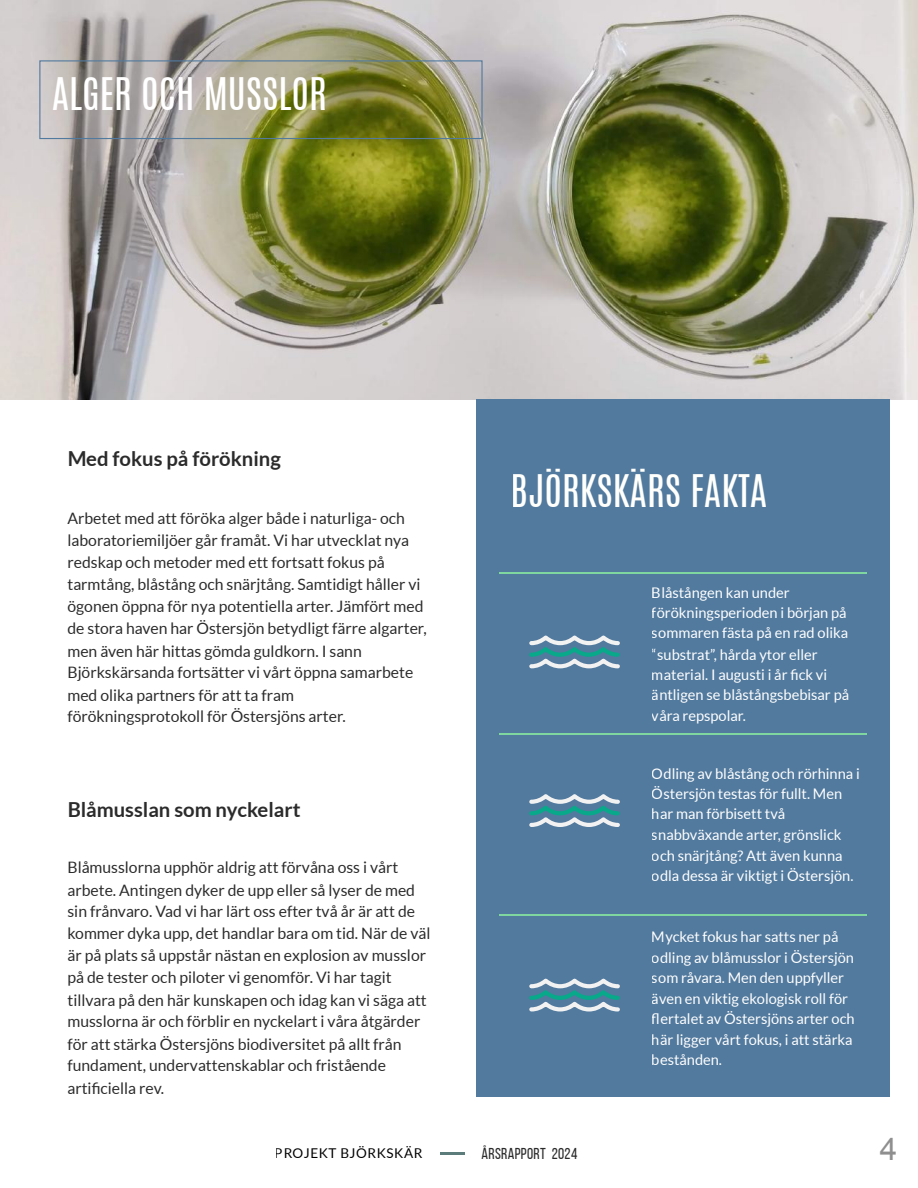
<style>
.page{position:relative;width:918px;height:1188px;background:#fff}
.page>*{position:absolute;margin:0;border:0;box-sizing:border-box;transform-origin:0 0}
.t1{font:38.25px "Antonio";color:#fff}
.t2{font:38.25px "Antonio";color:#fffffb}
.t3{font:31.5px "Arial";color:#8f8f8f}
.t4{font:700 20.25px "Lato";color:#2b2b2b}
.t5{font:15.75px/22px "Lato";color:#2b2b2b}
.t6{font:15.75px "Bebas Neue";letter-spacing:.02em;color:#2b2b2b}
.t7{font:14.7px/20.4px "Lato";color:#fff}
.t8{font:13.5px "Lato";letter-spacing:.04em;color:#000}
</style>
<div class="page">
<img style="left:0;top:0;width:918px;height:399px">
<div style="left:476px;top:399px;width:414px;height:698px;background:#527a9e"></div>
<hr style="left:500px;top:914px;width:41px;height:1px;background:#7fd69f">
<hr style="left:541px;top:914px;width:42px;height:1px;background:#7fd69f">
<hr style="left:583px;top:914px;width:42px;height:1px;background:#7fd69f">
<hr style="left:625px;top:914px;width:41px;height:1px;background:#7fd69f">
<hr style="left:666px;top:914px;width:42px;height:1px;background:#7fd69f">
<hr style="left:708px;top:914px;width:42px;height:1px;background:#7fd69f">
<hr style="left:750px;top:914px;width:41px;height:1px;background:#7fd69f">
<hr style="left:791px;top:914px;width:42px;height:1px;background:#7fd69f">
<hr style="left:833px;top:914px;width:33px;height:1px;background:#7fd69f">
<div style="left:39px;top:60px;width:444px;height:79px;border:1px solid #527a9e"></div>
<hr style="left:500px;top:733px;width:41px;height:1px;background:#7fd69f">
<hr style="left:541px;top:733px;width:42px;height:1px;background:#7fd69f">
<hr style="left:583px;top:733px;width:42px;height:1px;background:#7fd69f">
<hr style="left:625px;top:733px;width:41px;height:1px;background:#7fd69f">
<hr style="left:666px;top:733px;width:42px;height:1px;background:#7fd69f">
<hr style="left:708px;top:733px;width:42px;height:1px;background:#7fd69f">
<hr style="left:750px;top:733px;width:41px;height:1px;background:#7fd69f">
<hr style="left:791px;top:733px;width:42px;height:1px;background:#7fd69f">
<hr style="left:833px;top:733px;width:33px;height:1px;background:#7fd69f">
<hr style="left:440px;top:1152px;width:25px;height:2px;background:#5c7c7b">
<hr style="left:500px;top:572px;width:41px;height:1px;background:#7fd69f">
<hr style="left:541px;top:572px;width:42px;height:1px;background:#7fd69f">
<hr style="left:583px;top:572px;width:42px;height:1px;background:#7fd69f">
<hr style="left:625px;top:572px;width:41px;height:1px;background:#7fd69f">
<hr style="left:666px;top:572px;width:42px;height:1px;background:#7fd69f">
<hr style="left:708px;top:572px;width:42px;height:1px;background:#7fd69f">
<hr style="left:750px;top:572px;width:41px;height:1px;background:#7fd69f">
<hr style="left:791px;top:572px;width:42px;height:1px;background:#7fd69f">
<hr style="left:833px;top:572px;width:33px;height:1px;background:#7fd69f">
<svg style="left:529px;top:635px;width:91px;height:34px"></svg>
<svg style="left:529px;top:978px;width:91px;height:34px"></svg>
<svg style="left:529px;top:794px;width:91px;height:33px"></svg>
<h1 class="t1" style="left:52px;top:79px;width:277px">ALGER OCH MUSSLOR</h1>
<p class="t4" style="left:67px;top:447px;width:215px">Med fokus på förökning</p>
<p class="t5" style="left:67px;top:507px;width:361px">Arbetet med att föröka alger både i naturliga- och laboratoriemiljöer går framåt. Vi har utvecklat nya redskap och metoder med ett fortsatt fokus på tarmtång, blåstång och snärjtång. Samtidigt håller vi ögonen öppna för nya potentiella arter. Jämfört med de stora haven har Östersjön betydligt färre algarter, men även här hittas gömda guldkorn. I sann Björkskärsanda fortsätter vi vårt öppna samarbete med olika partners för att ta fram förökningsprotokoll för Östersjöns arter.</p>
<p class="t4" style="left:67px;top:798px;width:235px">Blåmusslan som nyckelart</p>
<p class="t5" style="left:67px;top:856px;width:365px">Blåmusslorna upphör aldrig att förvåna oss i vårt arbete. Antingen dyker de upp eller så lyser de med sin frånvaro. Vad vi har lärt oss efter två år är att de kommer dyka upp, det handlar bara om tid. När de väl är på plats så uppstår nästan en explosion av musslor på de tester och piloter vi genomför. Vi har tagit tillvara på den här kunskapen och idag kan vi säga att musslorna är och förblir en nyckelart i våra åtgärder för att stärka Östersjöns biodiversitet på allt från fundament, undervattenskablar och fristående<br>arti</p>
<p class="t5" style="left:101px;top:1077px;width:65px">ciella rev.</p>
<h1 class="t2" style="left:511px;top:477px;width:258px">BJÖRKSKÄRS FAKTA</h1>
<p class="t7" style="left:652px;top:582px;width:198px">Blåstången kan under förökningsperioden i början på sommaren fästa på en rad olika “substrat”, hårda ytor eller material. I augusti i år</p>
<p class="t7" style="left:652px;top:665px;width:199px;text-indent:147px">ck vi äntligen se blåstångsbebisar på våra repspolar.</p>
<p class="t7" style="left:652px;top:763px;width:209px">Odling av blåstång och rörhinna i<br>Östersjön testas för fullt. Men har man förbisett två snabbväxande arter, grönslick och snärjtång? Att även kunna odla dessa är viktigt i Östersjön.</p>
<p class="t7" style="left:652px;top:927px;width:188px">Mycket fokus har satts ner på</p>
<p class="t7" style="left:652px;top:947px;width:204px">odling av blåmusslor i Östersjön</p>
<p class="t7" style="left:652px;top:967px;width:194px">som råvara. Men den uppfyller</p>
<p class="t7" style="left:652px;top:989px;width:198px">även en viktig ekologisk roll för</p>
<p class="t7" style="left:661px;top:1009px;width:196px">ertalet av Östersjöns arter och</p>
<p class="t7" style="left:652px;top:1029px;width:202px">här ligger vårt fokus, i att stärka</p>
<p class="t7" style="left:652px;top:1050px;width:72px">bestånden.</p>
<p class="t8" style="left:275px;top:1146px;width:149px">PROJEKT BJÖRKSKÄR</p>
<p class="t6" style="left:482px;top:1145px;width:97px">ÅRSRAPPORT 2024</p>
<h2 class="t3" style="left:880px;top:1131px;width:19px">4</h2>
</div>
